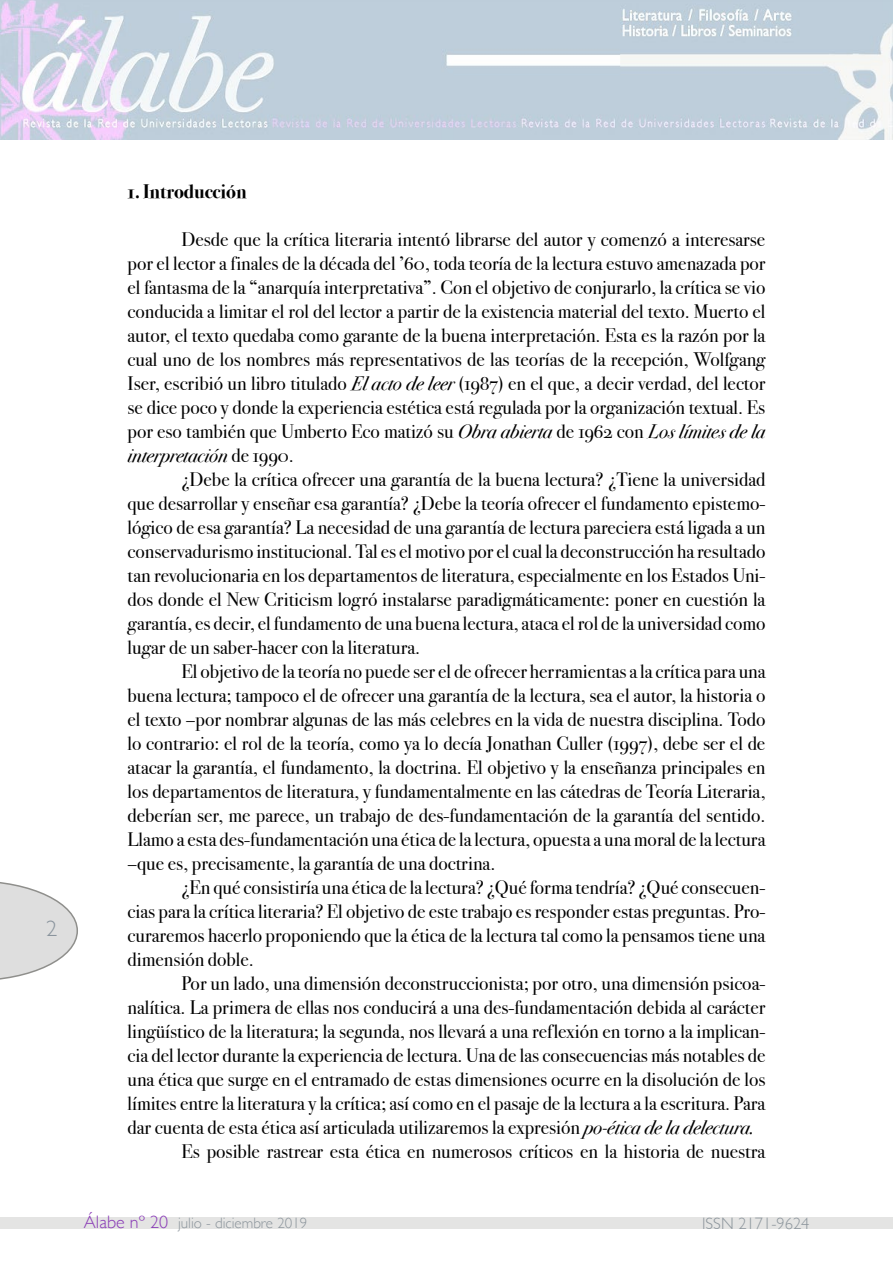
<style>
.page{position:relative;width:893px;height:1263px;background:#fff}
.page>*{position:absolute;margin:0;border:0;box-sizing:border-box;transform-origin:0 0}
.t1{font:300 22.5px "Gill Sans";color:#8a949d}
.t2{font:19.5px/24px "Bodoni Svty Two OSITCTT Book";color:#000;text-align:justify}
.t3{font:19.5px "Bodoni Svty Two OSITCTT Book It";color:#000}
.t4{font:19.5px "Bodoni Svty Two OSITCTT Bold";color:#000}
.t5{font:300 16.5px "Gill Sans";color:#8c959c}
.t6{font:300 15px "Gill Sans";color:#8c959c}
.s1{font-family:"Bodoni Svty Two OSITCTT Book It"}
.s2{font-family:"Bodoni Svty Two OSITCTT Book"}
.s3{font-size:18px;color:#893ab6}
</style>
<div class="page">
<svg style="left:0;top:882px;width:78px;height:98px"></svg>
<div style="left:0;top:1218px;width:893px;height:11px;background:#e4e4e3"></div>
<img style="left:0;top:0;width:893px;height:139px">
<p class="t1" style="left:46px;top:911px;width:13px">2</p>
<p class="t4" style="left:128px;top:180px;width:121px">1. Introducción</p>
<p class="t2" style="left:128px;top:227px;width:639px;text-indent:54px">Desde que la crítica literaria intentó librarse del autor y comenzó a interesarse por el lector a finales de la década del ’60, toda teoría de la lectura estuvo amenazada por el fantasma de la “anarquía interpretativa”. Con el objetivo de conjurarlo, la crítica se vio conducida a limitar el rol del lector a partir de la existencia material del texto. Muerto el autor, el texto quedaba como garante de la buena interpretación. Esta es la razón por la cual uno de los nombres más representativos de las teorías de la recepción, Wolfgang Iser, escribió un libro titulado <span class="s1">El acto de leer</span> (1987) en el que, a decir verdad, del lector se dice poco y donde la experiencia estética está regulada por la organización textual. Es por eso también que Umberto Eco matizó su <span class="s1">Obra abierta</span> de 1962 con <span class="s1">Los límites de la</span></p>
<p class="t3" style="left:128px;top:443px;width:168px">interpretación <span class="s2">de 1990.</span></p>
<p class="t2" style="left:128px;top:467px;width:639px;text-indent:54px">¿Debe la crítica ofrecer una garantía de la buena lectura? ¿Tiene la universidad que desarrollar y enseñar esa garantía? ¿Debe la teoría ofrecer el fundamento epistemo&shy;lógico de esa garantía? La necesidad de una garantía de lectura pareciera está ligada a un conservadurismo institucional. Tal es el motivo por el cual la deconstrucción ha resultado tan revolucionaria en los departamentos de literatura, especialmente en los Estados Uni&shy;dos donde el New Criticism logró instalarse paradigmáticamente: poner en cuestión la garantía, es decir, el fundamento de una buena lectura, ataca el rol de la universidad como lugar de un saber-hacer con la literatura.</p>
<p class="t2" style="left:128px;top:659px;width:639px;text-indent:54px">El objetivo de la teoría no puede ser el de ofrecer herramientas a la crítica para una buena lectura; tampoco el de ofrecer una garantía de la lectura, sea el autor, la historia o el texto –por nombrar algunas de las más celebres en la vida de nuestra disciplina. Todo lo contrario: el rol de la teoría, como ya lo decía Jonathan Culler (1997), debe ser el de atacar la garantía, el fundamento, la doctrina. El objetivo y la enseñanza principales en los departamentos de literatura, y fundamentalmente en las cátedras de Teoría Literaria, deberían ser, me parece, un trabajo de des-fundamentación de la garantía del sentido.<br>Llamo a esta des-fundamentación una ética de la lectura, opuesta a una moral de la lectura –que es, precisamente, la garantía de una doctrina.</p>
<p class="t2" style="left:128px;top:875px;width:639px;text-indent:54px">¿En qué consistiría una ética de la lectura? ¿Qué forma tendría? ¿Qué consecuen&shy;cias para la crítica literaria? El objetivo de este trabajo es responder estas preguntas. Pro&shy;curaremos hacerlo proponiendo que la ética de la lectura tal como la pensamos tiene una dimensión doble.</p>
<p class="t2" style="left:182px;top:971px;width:585px">Por un lado, una dimensión deconstruccionista; por otro, una dimensión psicoa-</p>
<p class="t2" style="left:128px;top:995px;width:639px">nalítica. La primera de ellas nos conducirá a una des-fundamentación debida al carácter</p>
<p class="t2" style="left:128px;top:1019px;width:639px">lingüístico de la literatura; la segunda, nos llevará a una reflexión en torno a la implican-</p>
<p class="t2" style="left:128px;top:1043px;width:639px">cia del lector durante la experiencia de lectura. Una de las consecuencias más notables de</p>
<p class="t2" style="left:128px;top:1067px;width:639px">una ética que surge en el entramado de estas dimensiones ocurre en la disolución de los</p>
<p class="t2" style="left:128px;top:1091px;width:639px">límites entre la literatura y la crítica; así como en el pasaje de la lectura a la escritura. Para</p>
<p class="t2" style="left:128px;top:1115px;width:628px">dar cuenta de esta ética así articulada utilizaremos la expresión <span class="s1">po-ética de la delectura.</span></p>
<p class="t2" style="left:182px;top:1139px;width:585px">Es posible rastrear esta ética en numerosos críticos en la historia de nuestra</p>
<p class="t6" style="left:84px;top:1211px;width:225px"><span class="s3">Álabe nº 20</span> julio - diciembre 2019</p>
<p class="t5" style="left:702px;top:1211px;width:109px">ISSN 2171-9624</p>
</div>
